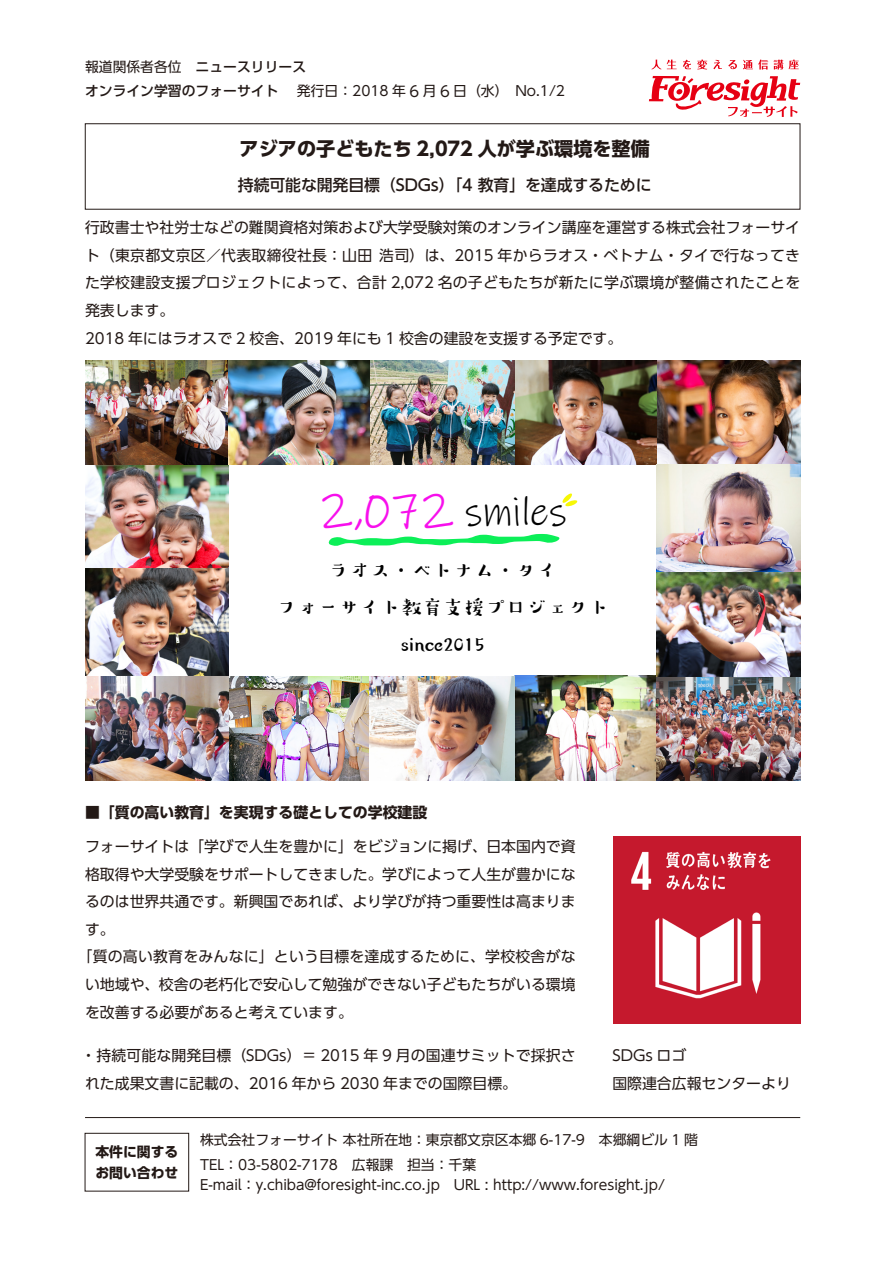
<style>
.page{position:relative;width:893px;height:1263px;background:#fff}
.page>*{position:absolute;margin:0;border:0;box-sizing:border-box;transform-origin:0 0}
.t1{font:40.65px "Ink Free";color:#000}
.t2{font:500 20.85px/36.5px "Suzumushi Std";color:#000;text-align:center}
.t3{font:700 19.2px "UD Shin Go Pro";color:#231916}
.t4{font:500 15.9px "UD Shin Go Pro";letter-spacing:-.01em;color:#231916}
.t5{font:14.85px/27.6px "UD Shin Go Pro";color:#231916;text-align:justify}
.t6{font:700 14.85px "UD Shin Go Pro";color:#231916}
.t7{font:13.8px "UD Shin Go Pro";color:#231916}
.t8{font:700 13.8px "UD Shin Go Pro";color:#231916}
.s1{font-weight:500}
.s2{font-size:14.85px}
.s3{font-size:49.35px;color:#f70fec}
</style>
<div class="page">
<svg style="left:651px;top:60px;width:10px;height:10px"></svg>
<svg style="left:667px;top:60px;width:10px;height:9px"></svg>
<svg style="left:683px;top:60px;width:8px;height:9px"></svg>
<svg style="left:697px;top:60px;width:10px;height:9px"></svg>
<svg style="left:713px;top:60px;width:9px;height:9px"></svg>
<svg style="left:728px;top:60px;width:9px;height:9px"></svg>
<svg style="left:743px;top:60px;width:25px;height:10px"></svg>
<svg style="left:774px;top:60px;width:9px;height:9px"></svg>
<svg style="left:789px;top:60px;width:10px;height:9px"></svg>
<svg style="left:649px;top:76px;width:151px;height:41px"></svg>
<hr style="left:85px;top:1117px;width:715px;height:1px;background:#231916">
<div style="left:85px;top:1133px;width:104px;height:58px;border:1px solid #231916"></div>
<img style="left:85px;top:360px;width:715px;height:105px">
<img style="left:85px;top:465px;width:144px;height:210px">
<img style="left:85px;top:675px;width:284px;height:105px">
<img style="left:369px;top:676px;width:288px;height:104px">
<svg style="left:562px;top:493px;width:16px;height:14px"></svg>
<img style="left:657px;top:464px;width:143px;height:316px">
<svg style="left:328px;top:534px;width:232px;height:12px"></svg>
<img style="left:614px;top:837px;width:186px;height:186px">
<p class="t7" style="left:85px;top:55px;width:223px">報道関係者各位　<span class="s1">ニュースリリース</span></p>
<p class="t7" style="left:85px;top:80px;width:481px"><span class="s1">オンライン学習のフォーサイト</span> 　発行日：2018 年 <span class="s2">6</span> 月 <span class="s2">6</span> 日（水）　No.1/2</p>
<p class="t3" style="left:240px;top:133px;width:412px">アジアの子どもたち 2,072 人が学ぶ環境を整備</p>
<p class="t4" style="left:238px;top:172px;width:431px">持続可能な開発目標（SDGs）「4 教育」を達成するために　</p>
<p class="t5" style="left:85px;top:213px;width:717px">行政書士や社労士などの難関資格対策および大学受験対策のオンライン講座を運営する株式会社フォーサイト（東京都文京区／代表取締役社長：山田 浩司）は、2015 年からラオス・ベトナム・タイで行なってきた学校建設支援プロジェクトによって、合計 2,072 名の子どもたちが新たに学ぶ環境が整備されたことを発表します。</p>
<p class="t5" style="left:85px;top:324px;width:539px">2018 年にはラオスで 2 校舎、2019 年にも 1 校舎の建設を支援する予定です。</p>
<p class="t1" style="left:319px;top:488px;width:249px"><span class="s3">2,072</span> smiles</p>
<p class="t2" style="left:276px;top:552px;width:335px">ラオス・ベトナム・タイ<br>フォーサイト教育支援プロジェクトsince2015</p>
<p class="t6" style="left:85px;top:800px;width:344px"><span class="s1">■</span>「質の高い教育」を実現する礎としての学校建設</p>
<p class="t5" style="left:85px;top:832px;width:492px">フォーサイトは「学びで人生を豊かに」をビジョンに掲げ、日本国内で資格取得や大学受験をサポートしてきました。学びによって人生が豊かになるのは世界共通です。新興国であれば、より学びが持つ重要性は高まります。</p>
<p class="t5" style="left:85px;top:942px;width:492px;text-indent:-7px">「質の高い教育をみんなに」という目標を達成するために、学校校舎がない地域や、校舎の老朽化で安心して勉強ができない子どもたちがいる環境を改善する必要があると考えています。</p>
<p class="t5" style="left:81px;top:1041px;width:496px">・持続可能な開発目標（SDGs）＝ 2015 年 9 月の国連サミットで採択された成果文書に記載の、2016 年から 2030 年までの国際目標。</p>
<p class="t5" style="left:612px;top:1041px;width:75px">SDGs ロゴ</p>
<p class="t5" style="left:612px;top:1069px;width:180px">国際連合広報センターより</p>
<p class="t8" style="left:95px;top:1141px;width:84px">本件に関する</p>
<p class="t8" style="left:95px;top:1161px;width:84px">お問い合わせ</p>
<p class="t7" style="left:200px;top:1129px;width:499px">株式会社フォーサイト 本社所在地：東京都文京区本郷 6-17-9　本郷綱ビル 1 階</p>
<p class="t7" style="left:200px;top:1153px;width:278px">TEL：03-5802-7178　広報課　担当：千葉</p>
<p class="t7" style="left:200px;top:1173px;width:466px">E-mail：y.chiba@foresight-inc.co.jp　URL : http://www.foresight.jp/</p>
</div>
